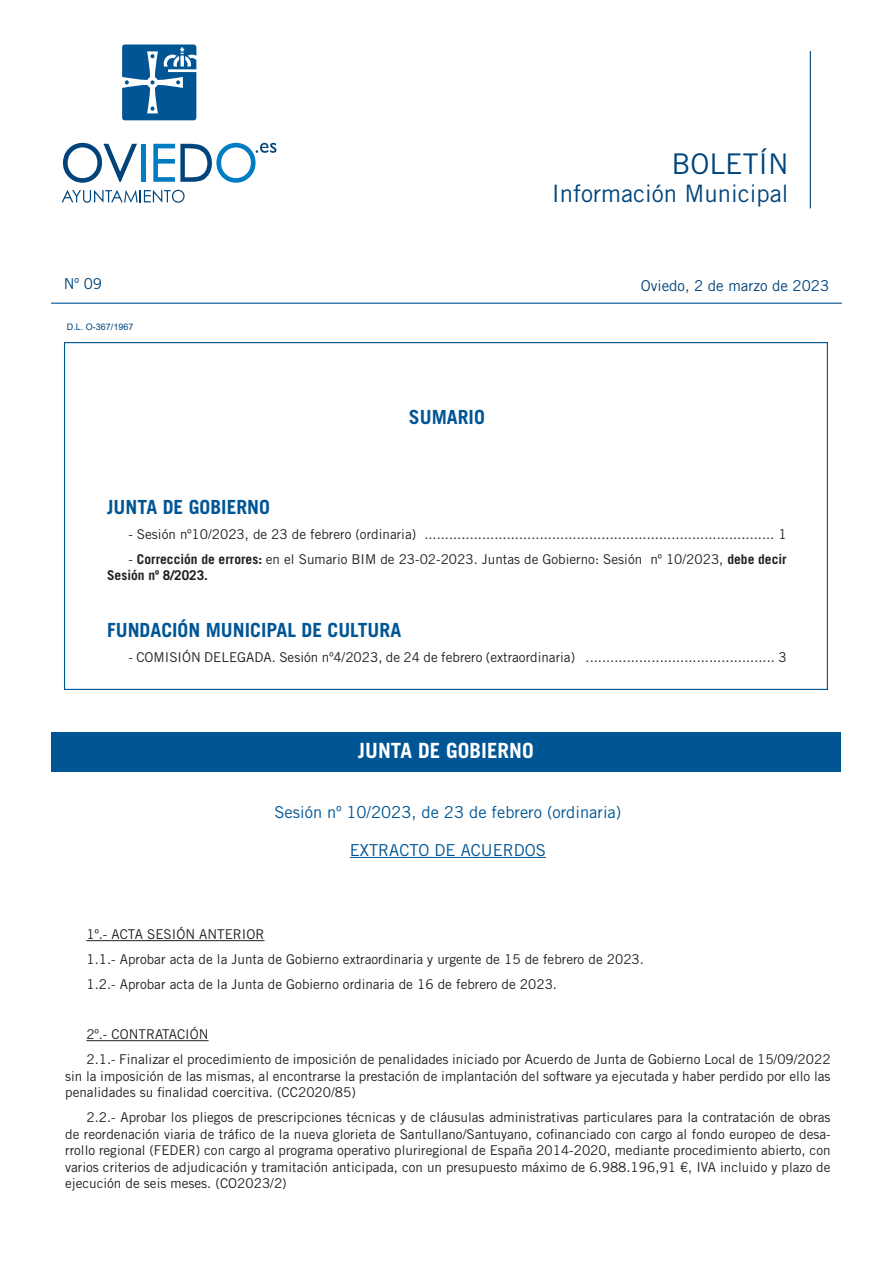
<style>
.page{position:relative;width:893px;height:1263px;background:#fff}
.page>*{position:absolute;margin:0;border:0;box-sizing:border-box;transform-origin:0 0}
.t1{font:28.5px "Trade Gothic LT Std";color:#00447b}
.t2{font:24px "Trade Gothic LT Std";color:#00447b}
.t3{font:700 21px "Trade Gothic LT Std";color:#fff}
.t4{font:700 19.5px "Trade Gothic LT Std";color:#005595}
.t5{font:16.5px "Trade Gothic LT Std";color:#005595}
.t6{font:15px "Trade Gothic LT Std";color:#00447b}
.t7{font:13.5px/16.5px "Trade Gothic LT Std";color:#231f20}
.t8{font:9px "Arial";color:#00447b}
.s1{font-weight:700}
</style>
<div class="page">
<hr style="left:810px;top:51px;width:1px;height:157px;background:#00447b">
<hr style="left:51px;top:303px;width:791px;height:1px;background:#005595">
<svg style="left:122px;top:45px;width:74px;height:75px"></svg>
<svg style="left:63px;top:143px;width:74px;height:40px"></svg>
<div style="left:141px;top:144px;width:5px;height:38px;background:#007cc2"></div>
<svg style="left:153px;top:143px;width:123px;height:40px"></svg>
<svg style="left:62px;top:190px;width:123px;height:13px"></svg>
<hr style="left:350px;top:857px;width:196px;height:1px;background:#005595">
<hr style="left:86px;top:940px;width:178px;height:1px;background:#231f20">
<hr style="left:86px;top:1040px;width:123px;height:1px;background:#231f20">
<div style="left:51px;top:733px;width:790px;height:39px;background:#005595"></div>
<p class="t6" style="left:64px;top:275px;width:40px">Nº 09</p>
<p class="t8" style="left:67px;top:320px;width:68px">D.L. O-367/1967</p>
<h3 class="t4" style="left:409px;top:405px;width:77px">SUMARIO</h3>
<h1 class="t1" style="left:671px;top:146px;width:119px">BOLETÍN</h1>
<h2 class="t2" style="left:552px;top:179px;width:238px">Información Municipal</h2>
<p class="t6" style="left:641px;top:277px;width:190px">Oviedo, 2 de marzo de 2023</p>
<h3 class="t4" style="left:107px;top:495px;width:164px">JUNTA DE GOBIERNO</h3>
<p class="t7" style="left:128px;top:526px;width:660px">- Sesión nº10/2023, de 23 de febrero (ordinaria) ..................................................................................... 1</p>
<p class="t7" style="left:107px;top:551px;width:681px;text-indent:21px">- <span class="s1">Corrección de errores:</span> en el Sumario BIM de 23-02-2023. Juntas de Gobierno: Sesión nº 10/2023, <span class="s1">debe decir<br>Sesión nº 8/2023.</span></p>
<h3 class="t4" style="left:107px;top:617px;width:296px">FUNDACIÓN MUNICIPAL DE CULTURA</h3>
<p class="t7" style="left:128px;top:648px;width:660px">- COMISIÓN DELEGADA. Sesión nº4/2023, de 24 de febrero (extraordinaria) .............................................. 3</p>
<h3 class="t3" style="left:358px;top:738px;width:177px">JUNTA DE GOBIERNO</h3>
<p class="t5" style="left:274px;top:802px;width:348px">Sesión nº 10/2023, de 23 de febrero (ordinaria)</p>
<p class="t5" style="left:350px;top:840px;width:198px">EXTRACTO DE ACUERDOS</p>
<p class="t7" style="left:86px;top:922px;width:559px;line-height:25px">1º.- ACTA SESIÓN ANTERIOR<br>1.1.- Aprobar acta de la Junta de Gobierno extraordinaria y urgente de 15 de febrero de 2023.<br>1.2.- Aprobar acta de la Junta de Gobierno ordinaria de 16 de febrero de 2023.</p>
<p class="t7" style="left:86px;top:1022px;width:746px;line-height:25px">2º.- CONTRATACIÓN<br>2.1.- Finalizar el procedimiento de imposición de penalidades iniciado por Acuerdo de Junta de Gobierno Local de 15/09/2022</p>
<p class="t7" style="left:65px;top:1067px;width:767px">sin la imposición de las mismas, al encontrarse la prestación de implantación del software ya ejecutada y haber perdido por ello las penalidades su finalidad coercitiva. (CC2020/85)</p>
<p class="t7" style="left:65px;top:1109px;width:767px;text-align:justify;text-indent:21px">2.2.- Aprobar los pliegos de prescripciones técnicas y de cláusulas administrativas particulares para la contratación de obras de reordenación viaria de tráfico de la nueva glorieta de Santullano/Santuyano, cofinanciado con cargo al fondo europeo de desa&shy;rrollo regional (FEDER) con cargo al programa operativo pluriregional de España 2014-2020, mediante procedimiento abierto, con varios criterios de adjudicación y tramitación anticipada, con un presupuesto máximo de 6.988.196,91 €, IVA incluido y plazo de ejecución de seis meses. (CO2023/2)</p>
</div>
